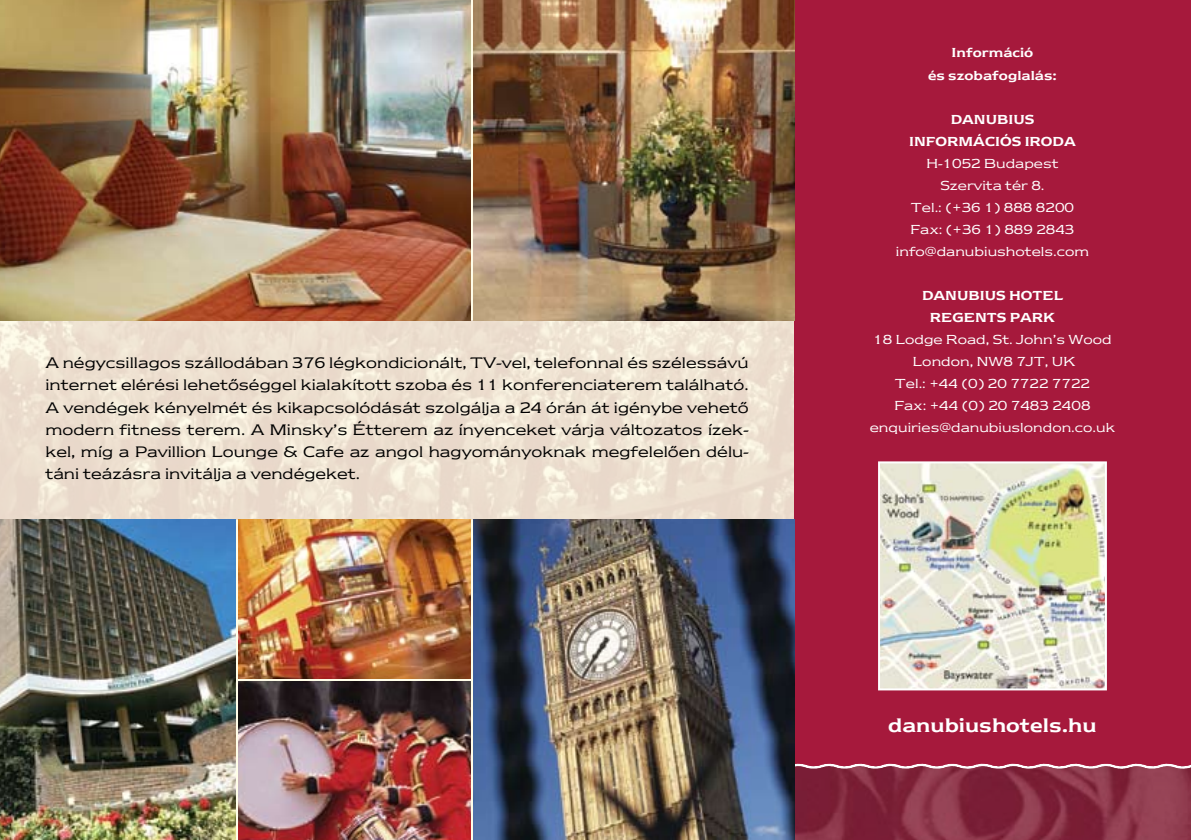
<style>
.page{position:relative;width:1191px;height:840px;background:#fff}
.page>*{position:absolute;margin:0;border:0;box-sizing:border-box;transform-origin:0 0}
.t1{font:600 18px "Newtext Itc TCE";color:#fff}
.t2{font:14px/22px "Newtext Itc TCE";color:#000;text-align:justify}
.t3{font:12px/22px "Newtext Itc TCE";color:#fff;text-align:center}
.t4{font:600 12px/22px "Newtext Itc TCE";color:#fff;text-align:center}
</style>
<div class="page">
<img style="left:0;top:320px;width:794px;height:199px">
<div style="left:794px;top:0;width:397px;height:839px;background:#a6193c"></div>
<img style="left:794px;top:765px;width:397px;height:74px">
<img style="left:881px;top:464px;width:223px;height:223px">
<div style="left:878px;top:461px;width:229px;height:229px;border:2px solid #fff"></div>
<img style="left:0;top:519px;width:235px;height:320px">
<img style="left:473px;top:519px;width:321px;height:320px">
<img style="left:473px;top:0;width:321px;height:320px">
<img style="left:0;top:0;width:471px;height:320px">
<img style="left:238px;top:519px;width:233px;height:158px">
<img style="left:238px;top:680px;width:233px;height:159px">
<p class="t2" style="left:45px;top:352px;width:704px">A négycsillagos szállodában 376 légkondicionált, TV-vel, telefonnal és szélessávú internet elérési lehetőséggel kialakított szoba és 11 konferenciaterem található.<br>A vendégek kényelmét és kikapcsolódását szolgálja a 24 órán át igénybe vehető modern fitness terem. A Minsky’s Étterem az ínyenceket várja változatos ízek&shy;kel, míg a Pavillion Lounge &amp; Cafe az angol hagyományoknak megfelelően délu&shy;táni teázásra invitálja a vendégeket.</p>
<p class="t4" style="left:928px;top:42px;width:130px">Információ<br>és szobafoglalás:</p>
<p class="t4" style="left:909px;top:108px;width:168px">DANUBIUS<br>INFORMÁCIÓS IRODA</p>
<p class="t3" style="left:896px;top:152px;width:195px">H-1052 Budapest<br>Szervita tér 8.<br>Tel.: (+36 1) 888 8200<br>Fax: (+36 1) 889 2843 info@danubiushotels.com</p>
<p class="t4" style="left:922px;top:284px;width:142px">DANUBIUS HOTEL<br>REGENTS PARK</p>
<p class="t3" style="left:869px;top:328px;width:247px">18 Lodge Road, St. John’s Wood<br>London, NW8 7JT, UK<br>Tel.: +44 (0) 20 7722 7722<br>Fax: +44 (0) 20 7483 2408 enquiries@danubiuslondon.co.uk</p>
<p class="t1" style="left:888px;top:712px;width:210px">danubiushotels.hu</p>
</div>
